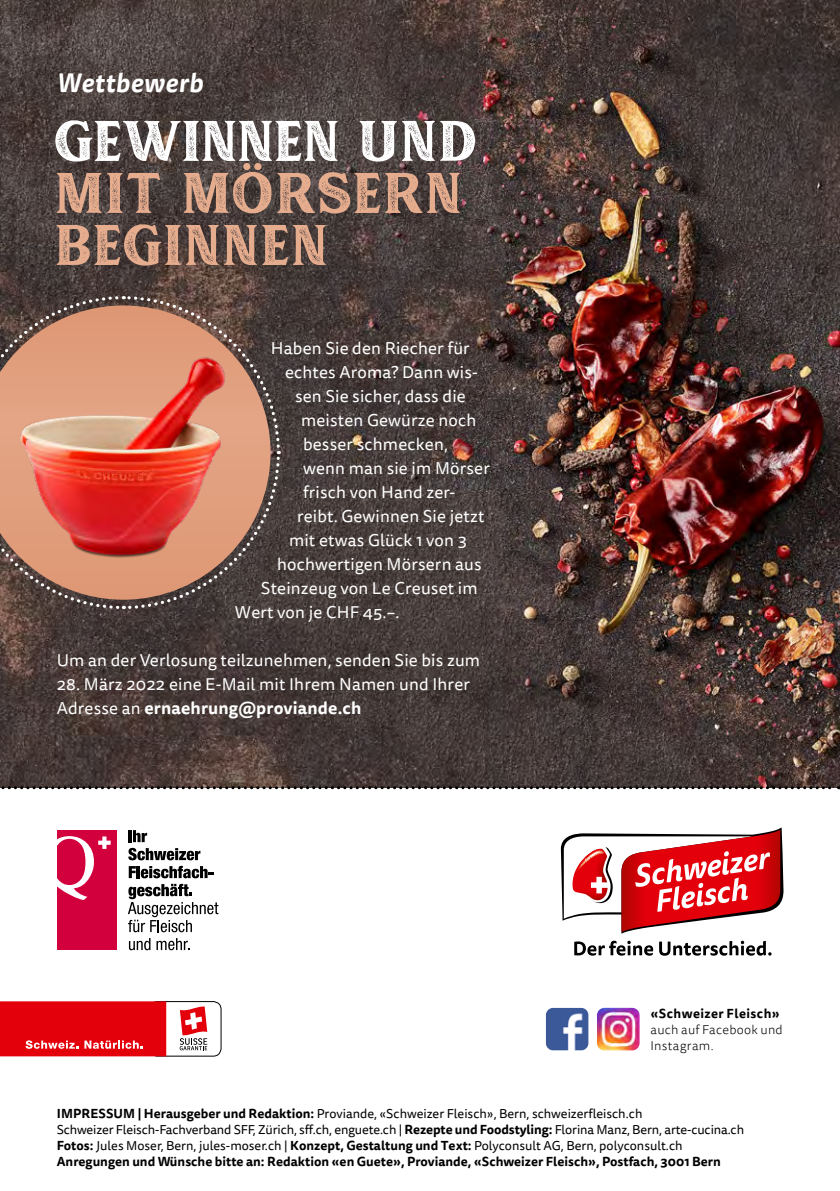
<style>
.page{position:relative;width:840px;height:1191px;background:#fff}
.page>*{position:absolute;margin:0;border:0;box-sizing:border-box;transform-origin:0 0}
.t1{font:80px "Muara Rough";letter-spacing:.01em;color:#e5ac8e}
.t2{font:80px "Muara Rough";letter-spacing:-.01em;color:#fff}
.t3{font:italic 700 26px "Tisa Sans OT";letter-spacing:.02em;color:#fff}
.t4{font:17px/24px "Tisa Sans OT";letter-spacing:.01em;color:#fff}
.t5{font:12.8px/16px "Tisa Sans OT";color:#000}
.t6{font:300 12.8px/16px "Tisa Sans OT";letter-spacing:.02em;color:#000}
.t7{font:700 12.8px "Tisa Sans OT";letter-spacing:.035em;color:#000}
.s1{font-weight:700}
</style>
<div class="page">
<img style="left:0;top:0;width:839px;height:786px">
<hr style="left:128px;top:830px;width:4px;height:12px;background:#000">
<svg style="left:133px;top:830px;width:14px;height:12px"></svg>
<svg style="left:128px;top:848px;width:72px;height:12px"></svg>
<svg style="left:129px;top:866px;width:85px;height:12px"></svg>
<svg style="left:128px;top:884px;width:90px;height:48px"></svg>
<svg style="left:129px;top:938px;width:21px;height:12px"></svg>
<svg style="left:156px;top:938px;width:33px;height:12px"></svg>
<div style="left:57px;top:830px;width:60px;height:120px;background:#d3003e"></div>
<svg style="left:57px;top:836px;width:54px;height:64px"></svg>
<div style="left:149px;top:1001px;width:72px;height:55px;border:1px solid #000;border-radius:8px"></div>
<svg style="left:180px;top:1006px;width:27px;height:44px"></svg>
<div style="left:0;top:1001px;width:166px;height:55px;background:#e3000b"></div>
<svg style="left:26px;top:1040px;width:52px;height:8px"></svg>
<svg style="left:84px;top:1040px;width:59px;height:8px"></svg>
<svg style="left:560px;top:827px;width:223px;height:106px"></svg>
<svg style="left:574px;top:940px;width:78px;height:15px"></svg>
<svg style="left:659px;top:940px;width:112px;height:15px"></svg>
<img style="left:546px;top:1009px;width:41px;height:40px">
<div style="left:543px;top:1006px;width:47px;height:46px;border:2px solid #fff;border-radius:8px"></div>
<img style="left:597px;top:1009px;width:41px;height:40px">
<div style="left:594px;top:1006px;width:47px;height:46px;border:2px solid #fff;border-radius:8px"></div>
<svg style="left:0;top:786px;width:839px;height:3px;background:#524c4a"></svg>
<svg style="left:243px;top:163px;width:18px;height:7px"></svg>
<svg style="left:0;top:294px;width:281px;height:317px;background:#514542"></svg>
<svg style="left:0;top:305px;width:270px;height:36px;background:#9c715d"></svg>
<img style="left:0;top:341px;width:270px;height:258px">
<h2 class="t3" style="left:57px;top:66px;width:148px">Wettbewerb</h2>
<h1 class="t2" style="left:57px;top:87px;width:423px">Gewinnen Und</h1>
<h1 class="t1" style="left:57px;top:139px;width:409px">mit Morsern</h1>
<h1 class="t1" style="left:57px;top:191px;width:275px">beginnen</h1>
<h3 class="t4" style="left:271px;top:337px;width:200px">Haben Sie den Riecher für</h3>
<h3 class="t4" style="left:285px;top:361px;width:194px">echtes Aroma? Dann wis-</h3>
<h3 class="t4" style="left:295px;top:385px;width:172px">sen Sie sicher, dass die</h3>
<h3 class="t4" style="left:301px;top:409px;width:177px">meisten Gewürze noch</h3>
<h3 class="t4" style="left:303px;top:433px;width:146px">besser schmecken,</h3>
<h3 class="t4" style="left:303px;top:457px;width:188px">wenn man sie im Mörser</h3>
<h3 class="t4" style="left:303px;top:481px;width:154px">frisch von Hand zer-</h3>
<h3 class="t4" style="left:297px;top:505px;width:189px">reibt. Gewinnen Sie jetzt</h3>
<h3 class="t4" style="left:289px;top:529px;width:179px">mit etwas Glück 1 von 3</h3>
<h3 class="t4" style="left:277px;top:553px;width:206px">hochwertigen Mörsern aus</h3>
<h3 class="t4" style="left:261px;top:577px;width:218px">Steinzeug von Le Creuset im</h3>
<h3 class="t4" style="left:235px;top:601px;width:166px">Wert von je CHF 45.–.</h3>
<h3 class="t4" style="left:57px;top:649px;width:424px">Um an der Verlosung teilzunehmen, senden Sie bis zum</h3>
<h3 class="t4" style="left:57px;top:673px;width:414px">28. März 2022 eine E-Mail mit Ihrem Namen und Ihrer<br>Adresse an <span class="s1">ernaehrung@proviande.ch</span></h3>
<p class="t7" style="left:650px;top:1005px;width:131px">«Schweizer Fleisch»</p>
<p class="t6" style="left:650px;top:1022px;width:134px">auch auf Facebook und<br>Instagram.</p>
<p class="t5" style="left:57px;top:1106px;width:688px"><span class="s1">IMPRESSUM | Herausgeber und Redaktion:</span> Proviande, «Schweizer Fleisch», Bern, schweizerfleisch.ch<br>Schweizer Fleisch-Fachverband SFF, Zürich, sff.ch, enguete.ch | <span class="s1">Rezepte und Foodstyling:</span> Florina Manz, Bern, arte-cucina.ch <span class="s1">Fotos:</span> Jules Moser, Bern, jules-moser.ch | <span class="s1">Konzept, Gestaltung und Text:</span> Polyconsult AG, Bern, polyconsult.ch <span class="s1">Anregungen und Wünsche bitte an: Redaktion «en Guete», Proviande, «Schweizer Fleisch», Postfach, 3001 Bern</span></p>
</div>
